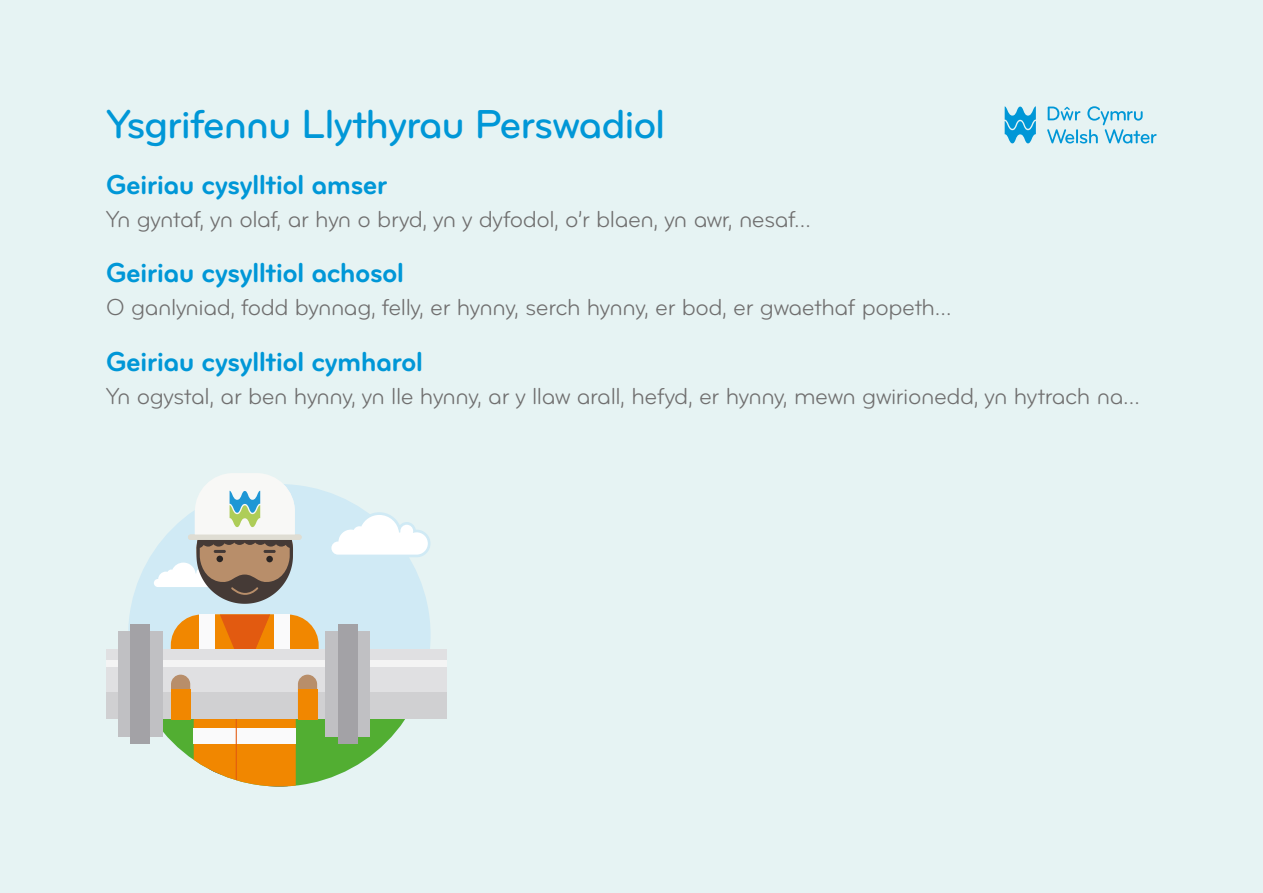
<style>
.page{position:relative;width:1263px;height:893px;background:#e6f3f3}
.page>*{position:absolute;margin:0;border:0;box-sizing:border-box;transform-origin:0 0}
.t1{font:42px "Bryant Pro Medium Alternate";letter-spacing:-.03em;color:#0097d7}
.t2{font:28.5px "Bryant Pro Bold Alternate";letter-spacing:-.025em;color:#0097d7}
.t3{font:24px "Bryant Pro Regular Alternate";letter-spacing:-.02em;color:#706f6f}
</style>
<div class="page">
<svg style="left:1005px;top:106px;width:31px;height:37px"></svg>
<svg style="left:1047px;top:106px;width:110px;height:37px"></svg>
<svg style="left:130px;top:485px;width:301px;height:129px;fill:#d0eaf5"></svg>
<svg style="left:329px;top:512px;width:101px;height:45px"></svg>
<div style="left:188px;top:534px;width:114px;height:6px;background:#dfddd3;border-radius:3px"></div>
<svg style="left:154px;top:473px;width:141px;height:131px"></svg>
<div style="left:106px;top:649px;width:340px;height:69px;background:#e0e0e2"></div>
<div style="left:106px;top:691px;width:340px;height:27px;background:#d0d0d2"></div>
<div style="left:106px;top:660px;width:340px;height:6px;background:#f4f4f4"></div>
<div style="left:118px;top:631px;width:44px;height:105px;background:#c0c0c3"></div>
<svg style="left:128px;top:614px;width:303px;height:172px"></svg>
<div style="left:298px;top:689px;width:19px;height:30px;background:#f18700"></div>
<h1 class="t1" style="left:106px;top:98px;width:561px">Ysgrifennu Llythyrau Perswadiol</h1>
<p class="t2" style="left:106px;top:166px;width:283px">Geiriau cysylltiol amser</p>
<p class="t3" style="left:106px;top:204px;width:706px">Yn gyntaf, yn olaf, ar hyn o bryd, yn y dyfodol, o’r blaen, yn awr, nesaf…</p>
<p class="t2" style="left:106px;top:255px;width:300px">Geiriau cysylltiol achosol</p>
<p class="t3" style="left:106px;top:293px;width:847px">O ganlyniad, fodd bynnag, felly, er hynny, serch hynny, er bod, er gwaethaf popeth…</p>
<p class="t2" style="left:106px;top:343px;width:318px">Geiriau cysylltiol cymharol</p>
<p class="t3" style="left:106px;top:381px;width:1035px">Yn ogystal, ar ben hynny, yn lle hynny, ar y llaw arall, hefyd, er hynny, mewn gwirionedd, yn hytrach na…</p>
</div>
